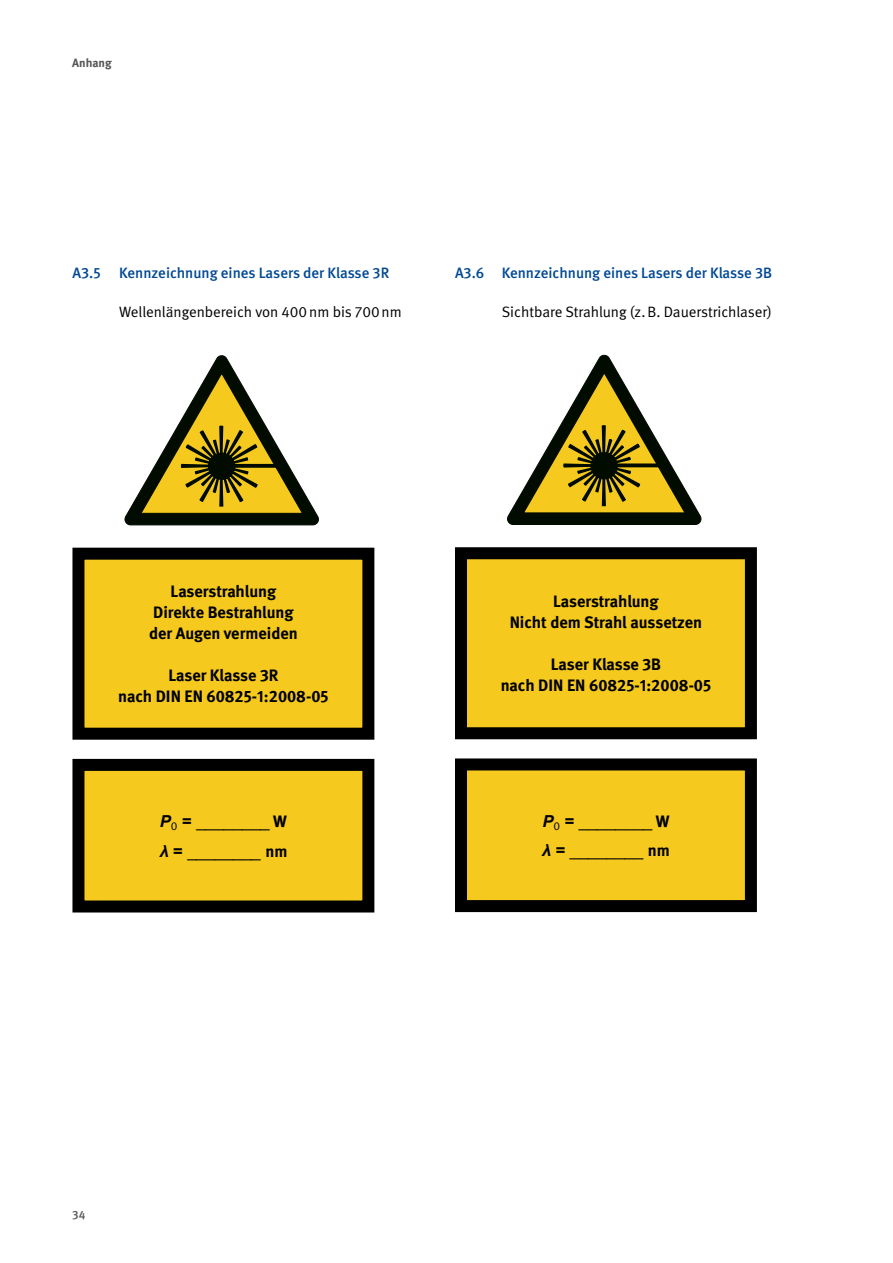
<style>
.page{position:relative;width:893px;height:1263px;background:#fff}
.page>*{position:absolute;margin:0;border:0;box-sizing:border-box;transform-origin:0 0}
.t1{font:700 16.5px/21px "DGUV Meta";color:#000;text-align:center}
.t2{font:16.5px/29.5px "Arial";color:#000}
.t3{font:500 15px "DGUV Meta";color:#004893}
.t4{font:15px "DGUV Meta";color:#000}
.t5{font:700 12px "DGUV Meta";color:#565655}
.t6{font:500 12px "DGUV Meta";color:#565655}
.s1{font-weight:700;font-style:italic}
.s2{font-weight:700}
.s3{font-family:"DGUV Meta";font-weight:700}
</style>
<div class="page">
<div style="left:78px;top:765px;width:290px;height:141px;background:#f5c91d"></div>
<div style="left:72px;top:759px;width:302px;height:153px;border:12px solid #000"></div>
<svg style="left:125px;top:356px;width:194px;height:169px"></svg>
<svg style="left:231px;top:464px;width:50px;height:4px"></svg>
<div style="left:78px;top:554px;width:290px;height:180px;background:#f5c91d"></div>
<div style="left:72px;top:548px;width:302px;height:192px;border:12px solid #000"></div>
<svg style="left:507px;top:355px;width:194px;height:170px"></svg>
<svg style="left:614px;top:463px;width:49px;height:4px"></svg>
<div style="left:461px;top:553px;width:290px;height:180px;background:#f5c91d"></div>
<div style="left:455px;top:547px;width:302px;height:192px;border:12px solid #000"></div>
<div style="left:461px;top:764px;width:290px;height:142px;background:#f5c91d"></div>
<div style="left:455px;top:758px;width:302px;height:154px;border:12px solid #000"></div>
<p class="t5" style="left:72px;top:56px;width:41px">Anhang</p>
<p class="t3" style="left:72px;top:264px;width:318px">A3.5 Kennzeichnung eines Lasers der Klasse 3R</p>
<p class="t4" style="left:119px;top:303px;width:284px">Wellenlängenbereich von 400nm bis 700nm</p>
<p class="t3" style="left:455px;top:264px;width:319px">A3.6 Kennzeichnung eines Lasers der Klasse 3B</p>
<p class="t4" style="left:502px;top:303px;width:272px">Sichtbare Strahlung (z.B. Dauerstrichlaser)</p>
<p class="t1" style="left:149px;top:582px;width:150px">Laserstrahlung<br>Direkte Bestrahlung der Augen vermeiden</p>
<p class="t1" style="left:118px;top:666px;width:212px">Laser Klasse 3R<br>nach DIN EN 60825-1:2008-05</p>
<p class="t2" style="left:159px;top:806px;width:130px"><span class="s1">P</span><sub>0</sub> <span class="s2">=</span> ________ <span class="s3">W </span><span class="s1">λ</span> <span class="s2">=</span> ________ <span class="s3">nm</span></p>
<p class="t1" style="left:510px;top:592px;width:194px">Laserstrahlung<br>Nicht dem Strahl aussetzen</p>
<p class="t1" style="left:501px;top:655px;width:212px">Laser Klasse 3B<br>nach DIN EN 60825-1:2008-05</p>
<p class="t2" style="left:542px;top:806px;width:130px"><span class="s1">P</span><sub>0</sub> <span class="s2">=</span> ________ <span class="s3">W </span><span class="s1">λ</span> <span class="s2">=</span> ________ <span class="s3">nm</span></p>
<p class="t6" style="left:72px;top:1208px;width:15px">34</p>
</div>
